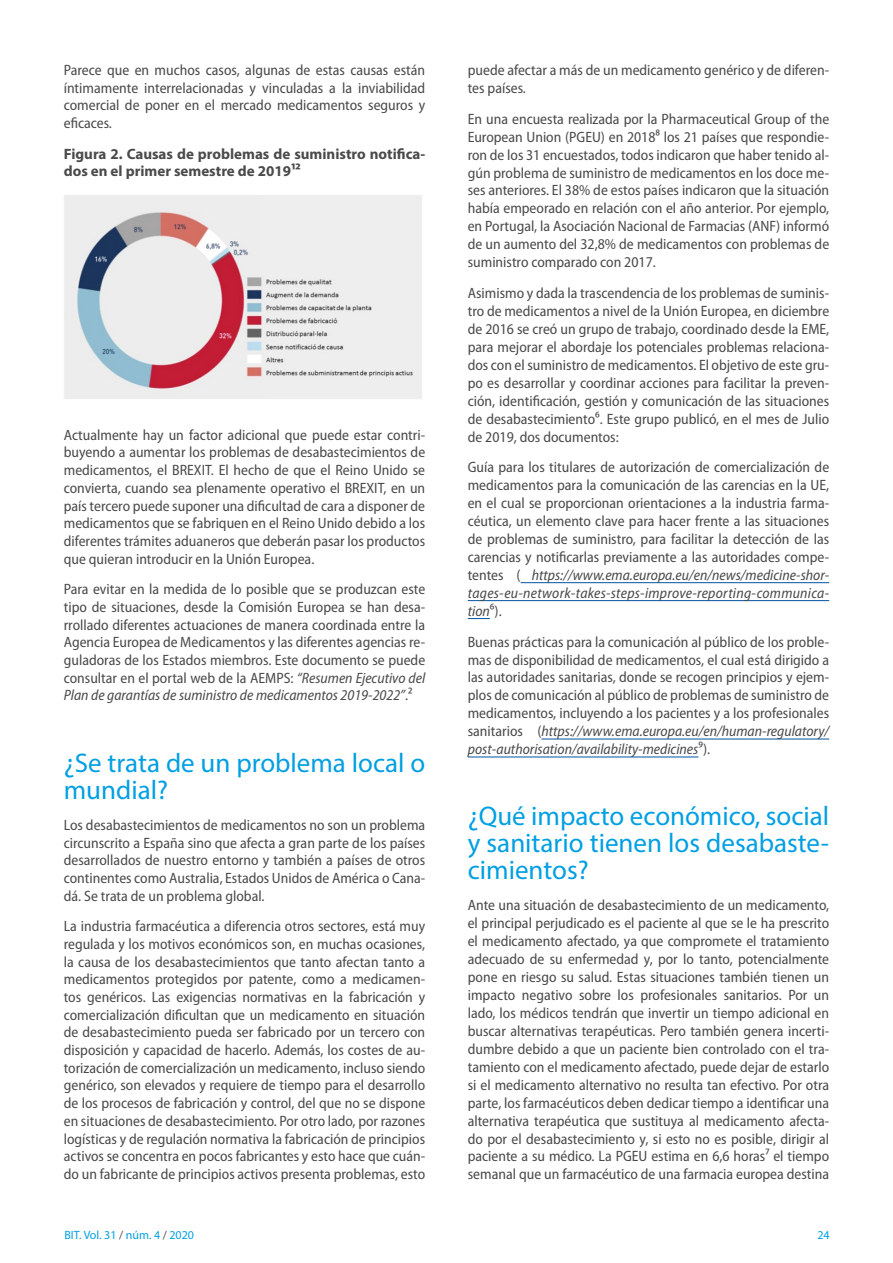
<style>
.page{position:relative;width:893px;height:1263px;background:#fff}
.page>*{position:absolute;margin:0;border:0;box-sizing:border-box;transform-origin:0 0}
.t1{font:27px/27.3px "Myriad Pro";color:#009fe3}
.t2{font:semi-condensed 15px/18px "Myriad Pro";color:#4a4a49;text-align:justify}
.t3{font:700 15px/17.7px "Myriad Pro";color:#4a4a49}
.t4{font:12px "Myriad Pro";color:#009fe3}
.s1{font-style:italic}
.s2{color:#4a4a49}
</style>
<div class="page">
<img style="left:64px;top:195px;width:358px;height:204px">
<hr style="left:521px;top:582px;width:308px;height:1px;background:#0053a1">
<hr style="left:468px;top:600px;width:361px;height:1px;background:#0053a1">
<svg style="left:468px;top:618px;width:22px;height:1px"></svg>
<hr style="left:541px;top:739px;width:288px;height:1px;background:#0053a1">
<hr style="left:468px;top:757px;width:230px;height:1px;background:#0053a1">
<p class="t2" style="left:64px;top:61px;width:363px">Parece que en muchos casos, algunas de estas causas están íntimamente interrelacionadas y vinculadas a la inviabilidad comercial de poner en el mercado medicamentos seguros y eficaces.</p>
<h5 class="t3" style="left:64px;top:144px;width:363px">Figura 2. Causas de problemas de suministro notifica&shy;dos en el primer semestre de 201912</h5>
<p class="t2" style="left:64px;top:426px;width:363px">Actualmente hay un factor adicional que puede estar contri&shy;buyendo a aumentar los problemas de desabastecimientos de medicamentos, el BREXIT. El hecho de que el Reino Unido se convierta, cuando sea plenamente operativo el BREXIT, en un país tercero puede suponer una dificultad de cara a disponer de medicamentos que se fabriquen en el Reino Unido debido a los diferentes trámites aduaneros que deberán pasar los productos que quieran introducir en la Unión Europea.</p>
<p class="t2" style="left:64px;top:581px;width:363px">Para evitar en la medida de lo posible que se produzcan este tipo de situaciones, desde la Comisión Europea se han desa&shy;rrollado diferentes actuaciones de manera coordinada entre la Agencia Europea de Medicamentos y las diferentes agencias re&shy;guladoras de los Estados miembros. Este documento se puede consultar en el portal web de la AEMPS: <span class="s1">“Resumen Ejecutivo del Plan de garantías de suministro de medicamentos 2019-2022”</span>.2</p>
<h2 class="t1" style="left:64px;top:749px;width:363px">¿Se trata de un problema local o mundial?</h2>
<p class="t2" style="left:64px;top:816px;width:363px">Los desabastecimientos de medicamentos no son un problema circunscrito a España sino que afecta a gran parte de los países desarrollados de nuestro entorno y también a países de otros continentes como Australia, Estados Unidos de América o Cana&shy;dá. Se trata de un problema global.</p>
<p class="t2" style="left:64px;top:917px;width:363px">La industria farmacéutica a diferencia otros sectores, está muy regulada y los motivos económicos son, en muchas ocasiones, la causa de los desabastecimientos que tanto afectan tanto a medicamentos protegidos por patente, como a medicamen&shy;tos genéricos. Las exigencias normativas en la fabricación y comercialización dificultan que un medicamento en situación de desabastecimiento pueda ser fabricado por un tercero con disposición y capacidad de hacerlo. Además, los costes de au&shy;torización de comercialización un medicamento, incluso siendo genérico, son elevados y requiere de tiempo para el desarrollo de los procesos de fabricación y control, del que no se dispone en situaciones de desabastecimiento. Por otro lado, por razones logísticas y de regulación normativa la fabricación de principios activos se concentra en pocos fabricantes y esto hace que cuán&shy;do un fabricante de principios activos presenta problemas, esto</p>
<p class="t2" style="left:468px;top:61px;width:363px">puede afectar a más de un medicamento genérico y de diferen&shy;tes países.</p>
<p class="t2" style="left:468px;top:110px;width:363px">En una encuesta realizada por la Pharmaceutical Group of the European Union (PGEU) en 20188 los 21 países que respondie&shy;ron de los 31 encuestados, todos indicaron que haber tenido al&shy;gún problema de suministro de medicamentos en los doce me&shy;ses anteriores. El 38% de estos países indicaron que la situación había empeorado en relación con el año anterior. Por ejemplo, en Portugal, la Asociación Nacional de Farmacias (ANF) informó de un aumento del 32,8% de medicamentos con problemas de suministro comparado con 2017.</p>
<p class="t2" style="left:468px;top:284px;width:363px">Asimismo y dada la trascendencia de los problemas de suminis&shy;tro de medicamentos a nivel de la Unión Europea, en diciembre de 2016 se creó un grupo de trabajo, coordinado desde la EME, para mejorar el abordaje los potenciales problemas relaciona&shy;dos con el suministro de medicamentos. El objetivo de este gru&shy;po es desarrollar y coordinar acciones para facilitar la preven&shy;ción, identificación, gestión y comunicación de las situaciones de desabastecimiento6. Este grupo publicó, en el mes de Julio de 2019, dos documentos:</p>
<p class="t2" style="left:468px;top:459px;width:363px">Guía para los titulares de autorización de comercialización de medicamentos para la comunicación de las carencias en la UE, en el cual se proporcionan orientaciones a la industria farma&shy;céutica, un elemento clave para hacer frente a las situaciones de problemas de suministro, para facilitar la detección de las carencias y notificarlas previamente a las autoridades compe&shy;tentes ( <span class="s1">https://www.ema.europa.eu/en/news/medicine-shor&shy;tages-eu-network-takes-steps-improve-reporting-communica&shy;tion</span>6).</p>
<p class="t2" style="left:468px;top:633px;width:363px">Buenas prácticas para la comunicación al público de los proble&shy;mas de disponibilidad de medicamentos, el cual está dirigido a las autoridades sanitarias, donde se recogen principios y ejem&shy;plos de comunicación al público de problemas de suministro de medicamentos, incluyendo a los pacientes y a los profesionales sanitarios (<span class="s1">https://www.ema.europa.eu/en/human-regulatory/ post-authorisation/availability-medicines</span>9).</p>
<h2 class="t1" style="left:468px;top:802px;width:363px;text-align:justify">¿Qué impacto económico, social y sanitario tienen los desabaste&shy;cimientos?</h2>
<p class="t2" style="left:468px;top:896px;width:363px">Ante una situación de desabastecimiento de un medicamento, el principal perjudicado es el paciente al que se le ha prescrito el medicamento afectado, ya que compromete el tratamiento adecuado de su enfermedad y, por lo tanto, potencialmente pone en riesgo su salud. Estas situaciones también tienen un impacto negativo sobre los profesionales sanitarios. Por un lado, los médicos tendrán que invertir un tiempo adicional en buscar alternativas terapéuticas. Pero también genera incerti&shy;dumbre debido a que un paciente bien controlado con el tra&shy;tamiento con el medicamento afectado, puede dejar de estarlo si el medicamento alternativo no resulta tan efectivo. Por otra parte, los farmacéuticos deben dedicar tiempo a identificar una alternativa terapéutica que sustituya al medicamento afecta&shy;do por el desabastecimiento y, si esto no es posible, dirigir al paciente a su médico. La PGEU estima en 6,6 horas7 el tiempo semanal que un farmacéutico de una farmacia europea destina</p>
<p class="t4" style="left:64px;top:1227px;width:131px">BIT. Vol. 31 <span class="s2">/</span> núm. 4 <span class="s2">/</span> 2020</p>
<p class="t4" style="left:817px;top:1227px;width:14px">24</p>
</div>
